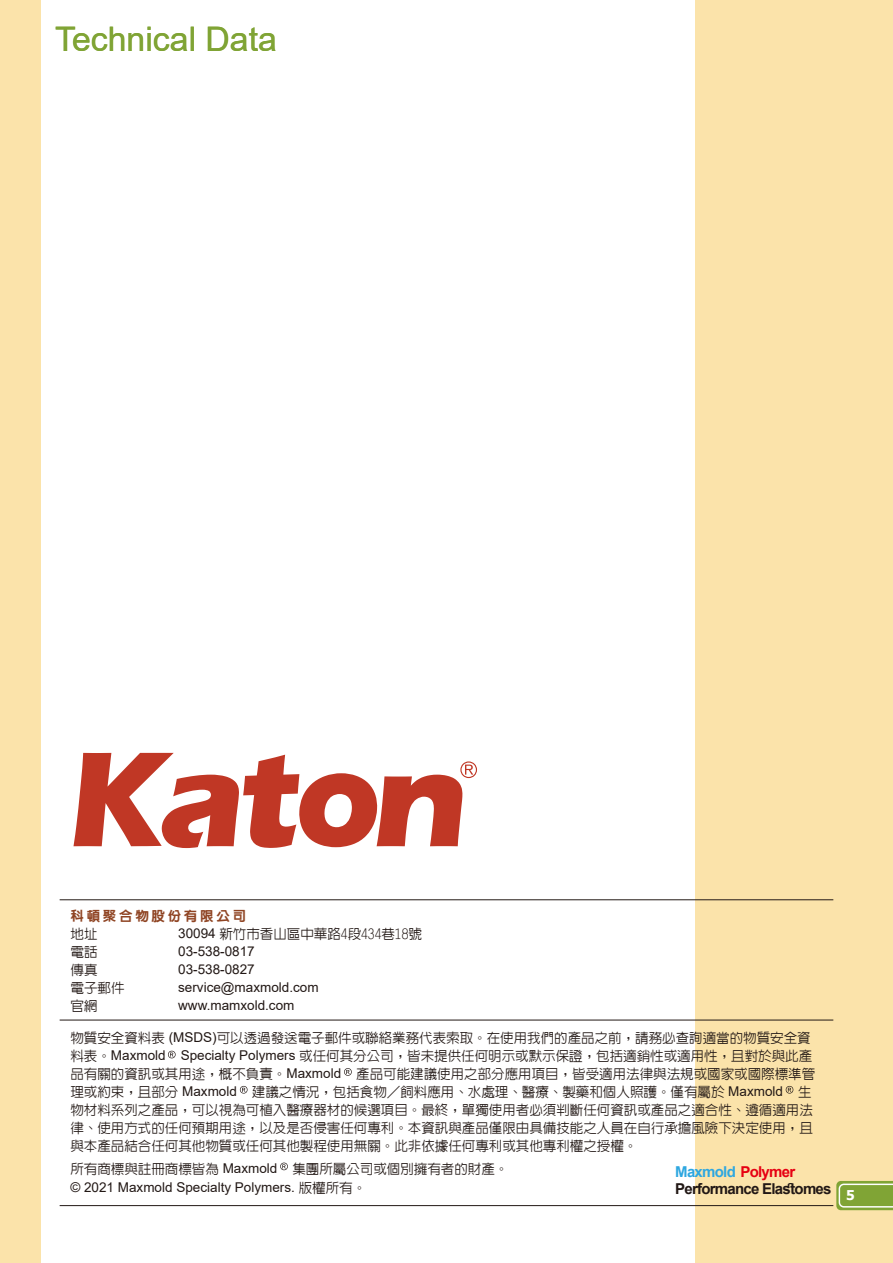
<style>
.page{position:relative;width:893px;height:1263px;background:#fff}
.page>*{position:absolute;margin:0;border:0;box-sizing:border-box;transform-origin:0 0}
.t1{font:33.75px "Arial";color:#80a435}
.t2{font:700 15px/17.2px "Arial";letter-spacing:-.05em;color:#221815}
.t3{font:500 13.5px/18px "New Gothic";color:#221815}
.t4{font:13.5px/18px "Arial";color:#221815}
.t5{font:800 13.5px "New Gothic";letter-spacing:.2em;color:#8f4423}
.t6{font:700 13.5px "Tahoma";color:#fff}
.s1{font-family:"Arial";font-weight:400}
.s2{font-family:"New Gothic";font-weight:500}
.s3{color:#2ea7e0}
.s4{color:#e60012}
</style>
<div class="page">
<div style="left:0;top:0;width:40px;height:1263px;background:#fbe3aa"></div>
<div style="left:695px;top:0;width:198px;height:1263px;background:#fbe3aa"></div>
<svg style="left:836px;top:1181px;width:57px;height:29px;background:#8fae4d"></svg>
<svg style="left:73px;top:753px;width:404px;height:95px"></svg>
<hr style="left:60px;top:899px;width:773px;height:1px;background:#221815">
<hr style="left:60px;top:1020px;width:773px;height:1px;background:#221815">
<hr style="left:60px;top:1205px;width:773px;height:1px;background:#221815">
<svg style="left:280px;top:1162px;width:8px;height:8px"></svg>
<svg style="left:168px;top:1051px;width:8px;height:7px"></svg>
<svg style="left:240px;top:1086px;width:8px;height:7px"></svg>
<svg style="left:344px;top:1068px;width:8px;height:8px"></svg>
<svg style="left:786px;top:1086px;width:7px;height:7px"></svg>
<h1 class="t1" style="left:55px;top:16px;width:223px">Technical Data</h1>
<p class="t5" style="left:71px;top:909px;width:177px">科頓聚合物股份有限公司</p>
<p class="t3" style="left:71px;top:925px;width:56px">地址<br>電話<br>傳真<br>電子郵件官網</p>
<p class="t3" style="left:178px;top:925px;width:245px"><span class="s1">30094</span> 新竹市香山區中華路4段434巷18號</p>
<p class="t4" style="left:178px;top:942px;width:142px">03-538-0817<br>03-538-0827 service@maxmold.com www.mamxold.com</p>
<p class="t3" style="left:70px;top:1028px;width:746px">物質安全資料表 <span class="s1">(MSDS)</span>可以透過發送電子郵件或聯絡業務代表索取。在使用我們的產品之前，請務必查詢適當的物質安全資料表。<span class="s1">Maxmold Specialty Polymers</span> 或任何其分公司，皆未提供任何明示或默示保證，包括適銷性或適用性，且對於與此產品有關的資訊或其用途，概不負責。<span class="s1">Maxmold</span> 產品可能建議使用之部分應用項目，皆受適用法律與法規或國家或國際標準管理或約束，且部分 <span class="s1">Maxmold</span> 建議之情況，包括食物／飼料應用、水處理、醫療、製藥和個人照護。僅有屬於 <span class="s1">Maxmold</span> 生物材料系列之產品，可以視為可植入醫療器材的候選項目。最終，單獨使用者必須判斷任何資訊或產品之適合性、遵循適用法律、使用方式的任何預期用途，以及是否侵害任何專利。本資訊與產品僅限由具備技能之人員在自行承擔風險下決定使用，且與本產品結合任何其他物質或任何其他製程使用無關。此非依據任何專利或其他專利權之授權。</p>
<p class="t3" style="left:70px;top:1159px;width:440px">所有商標與註冊商標皆為 <span class="s1">Maxmold</span> 集團所屬公司或個別擁有者的財產。</p>
<p class="t4" style="left:70px;top:1178px;width:297px">© 2021 Maxmold Specialty Polymers. <span class="s2">版權所有。</span></p>
<p class="t2" style="left:675px;top:1163px;width:158px"><span class="s3">Maxmold</span> <span class="s4">Polymer<br></span>Performance Elastomes</p>
<p class="t6" style="left:846px;top:1186px;width:10px">5</p>
</div>
